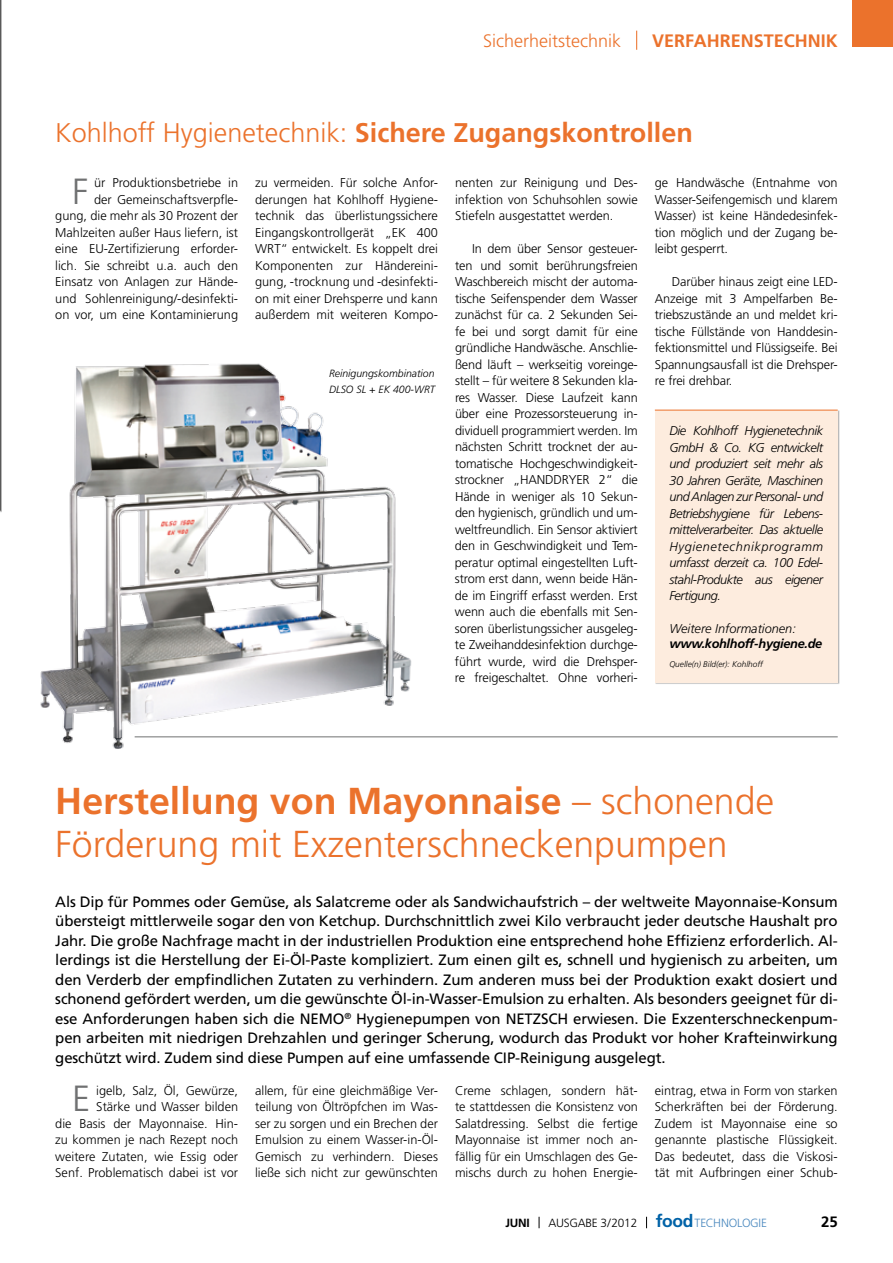
<style>
.page{position:relative;width:893px;height:1263px;background:#fff}
.page>*{position:absolute;margin:0;border:0;box-sizing:border-box;transform-origin:0 0}
.t1{font:300 37.5px/43.5px "Frutiger";color:#eb722c}
.t2{font:300 36.45px "Frutiger";color:#707172}
.t3{font:700 27px "Frutiger";color:#eb722c}
.t4{font:300 18px "Frutiger";color:#eb722c}
.t5{font:700 18px "Frutiger";color:#eb722c}
.t6{font:15px/19.5px "Frutiger";letter-spacing:-.01em;color:#000;text-align:justify}
.t7{font:700 15px "Frutiger";color:#000}
.t8{font:300 12.75px/16.5px "Frutiger";color:#000;text-align:justify}
.t9{font:italic 300 12.75px/16.5px "Frutiger";letter-spacing:-.03em;color:#000;text-align:justify}
.t10{font:italic 700 12.75px "Frutiger";letter-spacing:-.025em;color:#000}
.t11{font:italic 300 12.75px "Frutiger";color:#000}
.t12{font:300 11.85px "Frutiger";letter-spacing:-.02em;color:#000}
.t13{font:700 11.85px "Frutiger";color:#000}
.t14{font:italic 300 10.5px/16.5px "Frutiger";color:#000}
.t15{font:italic 300 8.25px "Frutiger";color:#000}
.s1{font-weight:300}
.s2{font-weight:700}
.s3{font-weight:700;font-size:17.4px;color:#0062a7}
.s4{color:#4a88be}
</style>
<div class="page">
<div style="left:853px;top:0;width:40px;height:47px;background:#eb722c"></div>
<img style="left:40px;top:363px;width:398px;height:386px">
<hr style="left:0;top:0;width:2px;height:512px;background:#b6b6b6">
<svg style="left:0;top:0;width:1px;height:510px"></svg>
<div style="left:655px;top:410px;width:183px;height:272px;background:#fdecde"></div>
<hr style="left:655px;top:410px;width:183px;height:1px;background:#eb722c">
<hr style="left:135px;top:737px;width:703px;height:1px;background:#707172">
<svg style="left:636px;top:31px;width:1px;height:19px"></svg>
<h3 class="t4" style="left:483px;top:30px;width:139px">Sicherheitstechnik</h3>
<h3 class="t5" style="left:652px;top:30px;width:187px">VerFah renstech nik</h3>
<h3 class="t3" style="left:55px;top:117px;width:639px"><span class="s1">Kohlhoff Hygienetechnik:</span> Sichere Zugangskontrollen</h3>
<p class="t8" style="left:55px;top:175px;width:184px;text-align:right">ür Produktionsbetriebe in<br>der Gemeinschaftsverpfle-<br>gung, die mehr als 30 Prozent der<br>Mahlzeiten außer Haus liefern, ist eine EU-Zertifizierung erforder&shy;lich. Sie schreibt u.a. auch den<br>Einsatz von Anlagen zur Hände&shy;und Sohlenreinigung/-desinfekti&shy;on vor, um eine Kontaminierung</p>
<p class="t8" style="left:255px;top:175px;width:184px">zu vermeiden. Für solche Anfor&shy;derungen hat Kohlhoff Hygiene&shy;technik das überlistungssichere Eingangskontrollgerät „EK 400<br>WRT“ entwickelt. Es koppelt drei Komponenten zur Händereini&shy;gung, -trocknung und -desinfekti&shy;on mit einer Drehsperre und kann außerdem mit weiteren Kompo-</p>
<p class="t8" style="left:455px;top:175px;width:184px">nenten zur Reinigung und Des&shy;infektion von Schuhsohlen sowie Stiefeln ausgestattet werden.</p>
<h2 class="t2" style="left:72px;top:170px;width:18px">F</h2>
<p class="t8" style="left:455px;top:241px;width:184px;text-indent:17px">In dem über Sensor gesteuer&shy;ten und somit berührungsfreien Waschbereich mischt der automa&shy;tische Seifenspender dem Wasser zunächst für ca. 2 Sekunden Sei&shy;fe bei und sorgt damit für eine gründliche Handwäsche. Anschlie&shy;ßend läuft – werkseitig voreinge&shy;stellt – für weitere 8 Sekunden kla&shy;res Wasser. Diese Laufzeit kann über eine Prozessorsteuerung in&shy;dividuell programmiert werden. Im nächsten Schritt trocknet der au&shy;tomatische Hochgeschwindigkeit&shy;strockner „HANDDRYER 2“ die Hände in weniger als 10 Sekun&shy;den hygienisch, gründlich und um&shy;weltfreundlich. Ein Sensor aktiviert den in Geschwindigkeit und Tem&shy;peratur optimal eingestellten Luft&shy;strom erst dann, wenn beide Hän&shy;de im Eingriff erfasst werden. Erst wenn auch die ebenfalls mit Sen&shy;soren überlistungssicher ausgeleg&shy;te Zweihanddesinfektion durchge&shy;führt wurde, wird die Drehsper&shy;re freigeschaltet. Ohne vorheri-</p>
<p class="t14" style="left:329px;top:365px;width:107px">Reinigungskombination<br>DLSO SL + EK 400-WRT</p>
<p class="t8" style="left:655px;top:175px;width:184px">ge Handwäsche (Entnahme von Wasser-Seifengemisch und klarem Wasser) ist keine Händedesinfek&shy;tion möglich und der Zugang be&shy;leibt gesperrt.</p>
<p class="t8" style="left:655px;top:274px;width:184px;text-indent:17px">Darüber hinaus zeigt eine LED-Anzeige mit 3 Ampelfarben Be&shy;triebszustände an und meldet kri&shy;tische Füllstände von Handdesin&shy;fektionsmittel und Flüssigseife. Bei Spannungsausfall ist die Drehsper&shy;re frei drehbar.</p>
<p class="t9" style="left:669px;top:422px;width:155px">Die Kohlhoff Hygienetechnik GmbH &amp; Co. KG entwickelt und produziert seit mehr als 30 Jahren Geräte, Maschinen und Anlagen zur Personal- und Betriebshygiene für Lebens&shy;mittelverarbeiter. Das aktuelle Hygienetechnikprogramm umfasst derzeit ca. 100 Edel&shy;stahl-Produkte aus eigener Fertigung.</p>
<p class="t11" style="left:669px;top:621px;width:128px">Weitere Informationen:</p>
<p class="t10" style="left:669px;top:636px;width:154px">www.kohlhoff-hygiene.de</p>
<p class="t15" style="left:669px;top:660px;width:95px">Quelle(n) Bild(er): Kohlhoff</p>
<h1 class="t1" style="left:55px;top:780px;width:720px"><span class="s2">Herstellung von Mayonnaise</span> – schonende<br>Förderung mit Exzenterschneckenpumpen</h1>
<p class="t6" style="left:55px;top:891px;width:784px">Als Dip für Pommes oder Gemüse, als Salatcreme oder als Sandwichaufstrich – der weltweite Mayonnaise-Konsum übersteigt mittlerweile sogar den von Ketchup. Durchschnittlich zwei Kilo verbraucht jeder deutsche Haushalt pro Jahr. Die große Nachfrage macht in der industriellen Produktion eine entsprechend hohe Effizienz erforderlich. Al&shy;lerdings ist die Herstellung der Ei-Öl-Paste kompliziert. Zum einen gilt es, schnell und hygienisch zu arbeiten, um den Verderb der empfindlichen Zutaten zu verhindern. Zum anderen muss bei der Produktion exakt dosiert und schonend gefördert werden, um die gewünschte Öl-in-Wasser-Emulsion zu erhalten. Als besonders geeignet für di&shy;ese Anforderungen haben sich die NEMO<sup>®</sup> Hygienepumpen von NETZSCH erwiesen. Die Exzenterschneckenpum&shy;pen arbeiten mit niedrigen Drehzahlen und geringer Scherung, wodurch das Produkt vor hoher Krafteinwirkung geschützt wird. Zudem sind diese Pumpen auf eine umfassende CIP-Reinigung ausgelegt.</p>
<p class="t8" style="left:55px;top:1082px;width:184px;text-align:right">igelb, Salz, Öl, Gewürze,<br>Stärke und Wasser bilden<br>die Basis der Mayonnaise. H in&shy;zu kommen je nach Rezept noch weitere Zutaten, wie Essig oder<br>Senf. Problematisch dabei ist vor</p>
<p class="t8" style="left:255px;top:1082px;width:184px">allem, für eine gleichmäßige Ver&shy;teilung von Öltröpfchen im Was&shy;ser zu sorgen und ein Brechen der Emulsion zu einem Wasser-in-Öl-Gemisch zu verhindern. Dieses ließe sich nicht zur gewünschten</p>
<p class="t8" style="left:455px;top:1082px;width:184px">C reme schlagen, sondern hät&shy;te stattdessen die Konsistenz von Salatdressing. Selbst die fertige Mayonnaise ist immer noch an&shy;fällig für ein U mschlagen des Ge&shy;mischs durch zu hohen Energie-</p>
<p class="t8" style="left:655px;top:1082px;width:184px">eintrag, etwa in Form von starken Scherkräften bei der Förderung.<br>Zudem ist Mayonnaise eine so genannte plastische Flüssigkeit.<br>Das bedeutet, dass die Viskosi&shy;tät mit Aufbringen einer Schub-</p>
<h2 class="t2" style="left:72px;top:1078px;width:14px">E</h2>
<p class="t13" style="left:505px;top:1216px;width:26px">Juni</p>
<p class="t12" style="left:548px;top:1216px;width:220px">Ausgabe 3/2012 <span class="s3">food</span><span class="s4">Technologie</span></p>
<p class="t7" style="left:821px;top:1213px;width:18px">25</p>
</div>
